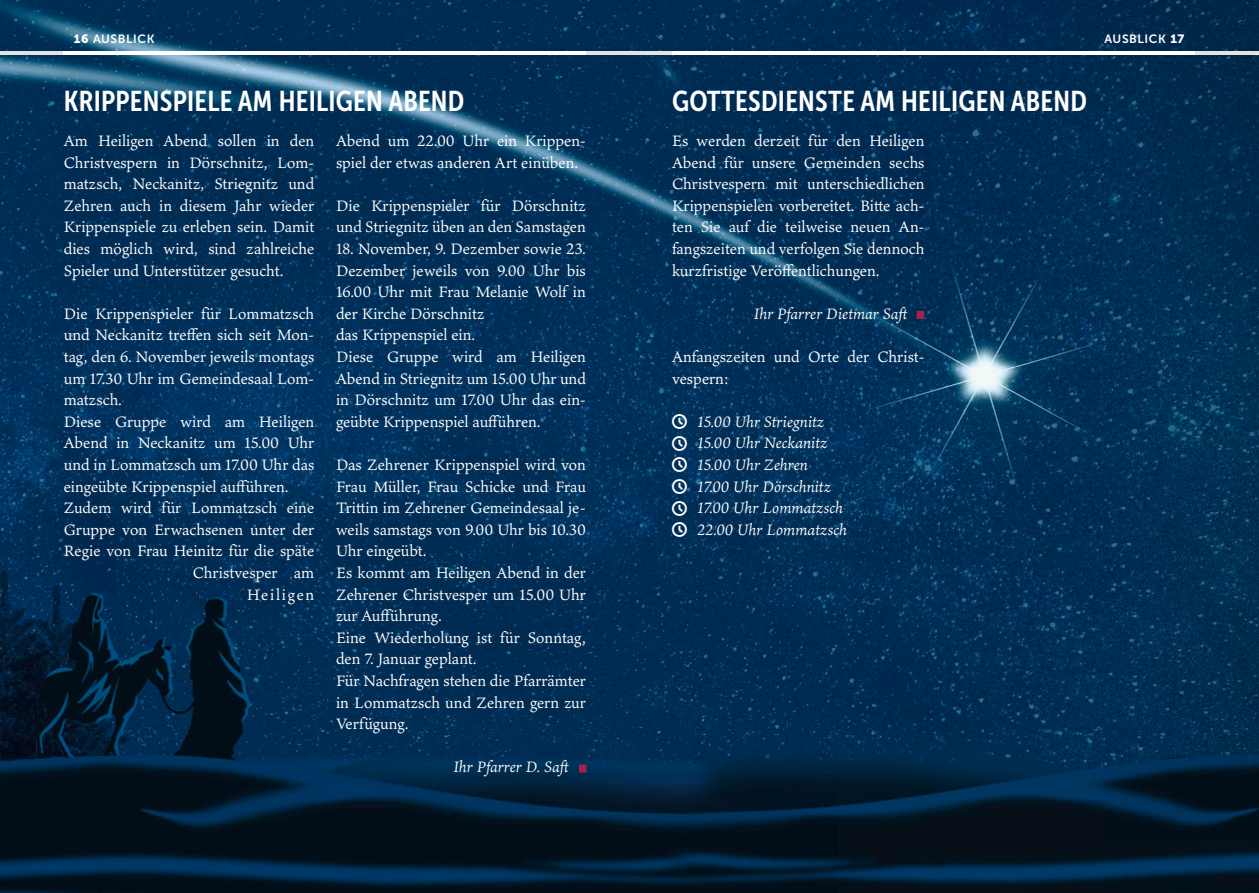
<style>
.page{position:relative;width:1259px;height:893px;background:#fff}
.page>*{position:absolute;margin:0;border:0;box-sizing:border-box;transform-origin:0 0}
.t1{font:28.5px "Museo Sans Cond 700";letter-spacing:.01em;color:#fff}
.t2{font:16.5px/21.6px "Ten Oldstyle";color:#fff}
.t3{font:italic 16.5px/21.6px "Ten Oldstyle";color:#fff}
.t4{font:16.5px "Ten Oldstyle";letter-spacing:.1em;color:#fff}
.t5{font:12px "Museo Sans 700";letter-spacing:.05em;color:#fff}
.s1{font-family:"Museo Sans 900"}
</style>
<div class="page">
<img style="left:0;top:0;width:1259px;height:893px">
<hr style="left:0;top:51px;width:64px;height:3px;background:#e3e3e3">
<hr style="left:64px;top:51px;width:523px;height:3px;background:#fff">
<hr style="left:672px;top:51px;width:523px;height:3px;background:#fff">
<hr style="left:1195px;top:51px;width:64px;height:3px;background:#e3e3e3">
<hr style="left:587px;top:51px;width:85px;height:3px;background:#e3e3e3">
<div style="left:579px;top:765px;width:7px;height:7px;background:#a72146"></div>
<div style="left:916px;top:311px;width:8px;height:8px;background:#a72146"></div>
<svg style="left:672px;top:414px;width:15px;height:15px"></svg>
<svg style="left:672px;top:436px;width:15px;height:15px"></svg>
<svg style="left:672px;top:457px;width:15px;height:15px"></svg>
<svg style="left:672px;top:479px;width:15px;height:15px"></svg>
<svg style="left:672px;top:500px;width:15px;height:16px"></svg>
<svg style="left:672px;top:522px;width:15px;height:15px"></svg>
<p class="t5" style="left:74px;top:32px;width:82px"><span class="s1">16</span> AUSBLICK</p>
<p class="t5" style="left:1104px;top:32px;width:81px">AUSBLICK <span class="s1">17</span></p>
<h1 class="t1" style="left:64px;top:85px;width:402px">KRIPPENSPIELE AM HEILIGEN ABEND</h1>
<p class="t2" style="left:64px;top:130px;width:252px;text-align:justify">Am Heiligen Abend sollen in den Christvespern in Dörschnitz, Lom&shy;matzsch, Neckanitz, Striegnitz und Zehren auch in diesem Jahr wieder Krippenspiele zu erleben sein. Damit dies möglich wird, sind zahlreiche Spieler und Unterstützer gesucht.</p>
<p class="t2" style="left:64px;top:302px;width:252px">Die Krippenspieler für Lommatzsch</p>
<p class="t2" style="left:64px;top:324px;width:252px">und Neckanitz treffen sich seit Mon-</p>
<p class="t2" style="left:64px;top:346px;width:252px">tag, den 6. November jeweils montags</p>
<p class="t2" style="left:64px;top:367px;width:252px">um 17.30 Uhr im Gemeindesaal Lom-</p>
<p class="t2" style="left:64px;top:389px;width:60px">matzsch.</p>
<p class="t2" style="left:64px;top:410px;width:252px">Diese Gruppe wird am Heiligen</p>
<p class="t2" style="left:64px;top:432px;width:252px">Abend in Neckanitz um 15.00 Uhr</p>
<p class="t2" style="left:64px;top:454px;width:252px">und in Lommatzsch um 17.00 Uhr das</p>
<p class="t2" style="left:64px;top:475px;width:226px">eingeübte Krippenspiel aufführen.</p>
<p class="t2" style="left:64px;top:497px;width:252px">Zudem wird für Lommatzsch eine</p>
<p class="t2" style="left:64px;top:518px;width:252px">Gruppe von Erwachsenen unter der</p>
<p class="t2" style="left:64px;top:540px;width:252px">Regie von Frau Heinitz für die späte</p>
<p class="t2" style="left:193px;top:562px;width:123px">Christvesper am</p>
<p class="t4" style="left:247px;top:583px;width:69px">Heiligen</p>
<p class="t2" style="left:336px;top:130px;width:251px">Abend um 22.00 Uhr ein Krippen&shy;spiel der etwas anderen Art einüben.</p>
<p class="t2" style="left:336px;top:194px;width:251px">Die Krippenspieler für Dörschnitz und Striegnitz üben an den Samstagen</p>
<p class="t2" style="left:336px;top:238px;width:251px">18. November, 9. Dezember sowie 23.<br>Dezember jeweils von 9.00 Uhr bis<br>16.00 Uhr mit Frau Melanie Wolf in der Kirche Dörschnitz<br>das Krippenspiel ein.<br>Diese Gruppe wird am Heiligen<br>Abend in Striegnitz um 15.00 Uhr und in Dörschnitz um 17.00 Uhr das ein&shy;geübte Krippenspiel aufführen.</p>
<p class="t2" style="left:336px;top:454px;width:251px">Das Zehrener Krippenspiel wird von<br>Frau Müller, Frau Schicke und Frau<br>Trittin im Zehrener Gemeindesaal je&shy;weils samstags von 9.00 Uhr bis 10.30<br>Uhr eingeübt.<br>Es kommt am Heiligen Abend in der<br>Zehrener Christvesper um 15.00 Uhr zur Aufführung.<br>Eine Wiederholung ist für Sonntag, den 7. Januar geplant.<br>Für Nachfragen stehen die Pfarrämter in Lommatzsch und Zehren gern zur<br>Verfügung.</p>
<p class="t3" style="left:453px;top:756px;width:119px">Ihr Pfarrer D. Saft</p>
<h1 class="t1" style="left:672px;top:85px;width:416px">GOTTESDIENSTE AM HEILIGEN ABEND</h1>
<p class="t2" style="left:672px;top:130px;width:254px;text-align:justify">Es werden derzeit für den Heiligen Abend für unsere Gemeinden sechs Christvespern mit unterschiedlichen Krippenspielen vorbereitet. Bitte ach&shy;ten Sie auf die teilweise neuen An&shy;fangszeiten und verfolgen Sie dennoch kurzfristige Veröffentlichungen.</p>
<p class="t3" style="left:754px;top:302px;width:158px">Ihr Pfarrer Dietmar Saft</p>
<p class="t2" style="left:672px;top:346px;width:254px">Anfangszeiten und Orte der Christ&shy;vespern:</p>
<p class="t3" style="left:697px;top:410px;width:151px">15.00 Uhr Striegnitz<br>15.00 Uhr Neckanitz<br>15.00 Uhr Zehren<br>17.00 Uhr Dörschnitz<br>17.00 Uhr Lommatzsch<br>22.00 Uhr Lommatzsch</p>
</div>
